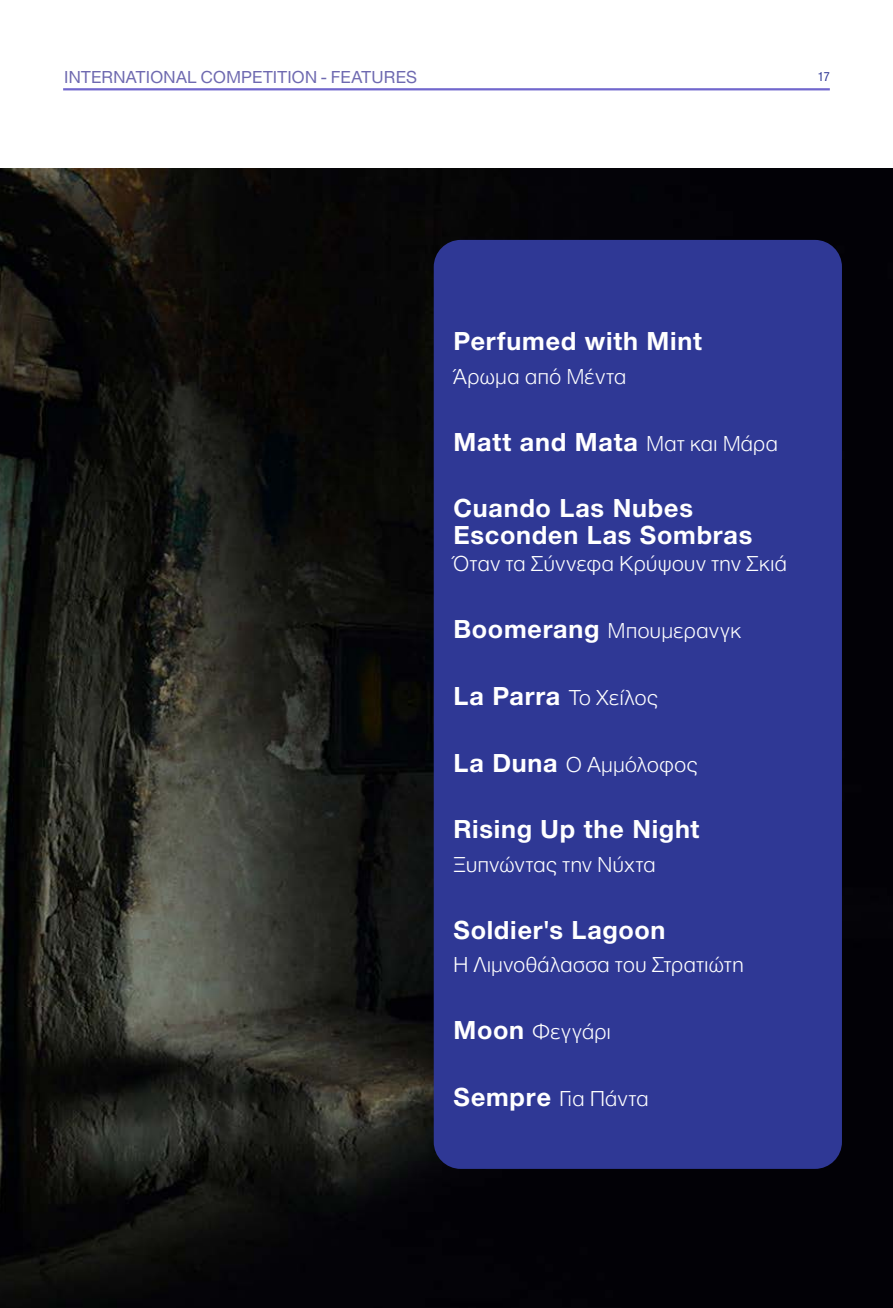
<style>
.page{position:relative;width:893px;height:1308px;background:#fff}
.page>*{position:absolute;margin:0;border:0;box-sizing:border-box;transform-origin:0 0}
.t1{font:700 27px/27px "Helvetica Neue Greek";letter-spacing:.025em;color:#fff}
.t2{font:300 22.5px "Helvetica Neue Greek";letter-spacing:.025em;color:#fff}
.t3{font:18px "Helvetica Neue Greek";letter-spacing:.015em;color:#6e69b0}
.t4{font:condensed 13.5px "Helvetica Neue Greek";color:#2f3895}
.s1{font-weight:300;font-size:22.5px}
.s2{font-weight:700;font-size:27px}
</style>
<div class="page">
<hr style="left:63px;top:88px;width:767px;height:2px;background:#7167cd">
<img style="left:0;top:168px;width:893px;height:1139px">
<div style="left:434px;top:240px;width:408px;height:928px;background:#2f3895;border-radius:27px"></div>
<p class="t3" style="left:64px;top:67px;width:354px">INTERNATIONAL COMPETITION - FEATURES</p>
<p class="t4" style="left:818px;top:70px;width:14px">17</p>
<p class="t1" style="left:453px;top:328px;width:250px">Perfumed with Mint</p>
<p class="t2" style="left:453px;top:364px;width:174px">Άρωμα από Μέντα</p>
<p class="t1" style="left:453px;top:428px;width:326px">Matt and Mata <span class="s1">Ματ και Μάρα</span></p>
<p class="t1" style="left:453px;top:495px;width:300px">Cuando Las Nubes<br>Esconden Las Sombras</p>
<p class="t2" style="left:453px;top:552px;width:335px">Όταν τα Σύννεφα Κρύψουν την Σκιά</p>
<p class="t2" style="left:453px;top:618px;width:289px"><span class="s2">Boomerang</span> Μπουμερανγκ</p>
<p class="t2" style="left:453px;top:685px;width:206px"><span class="s2">La Parra</span> Το Χείλος</p>
<p class="t2" style="left:453px;top:752px;width:246px"><span class="s2">La Duna</span> Ο Αμμόλοφος</p>
<p class="t1" style="left:453px;top:816px;width:247px">Rising Up the Night</p>
<p class="t2" style="left:453px;top:852px;width:204px">Ξυπνώντας την Νύχτα</p>
<p class="t1" style="left:453px;top:916px;width:213px">Soldier's Lagoon</p>
<p class="t2" style="left:453px;top:952px;width:292px">Η Λιμνοθάλασσα του Στρατιώτη</p>
<p class="t2" style="left:453px;top:1019px;width:159px"><span class="s2">Moon</span> Φεγγάρι</p>
<p class="t2" style="left:453px;top:1086px;width:197px"><span class="s2">Sempre</span> Για Πάντα</p>
</div>
